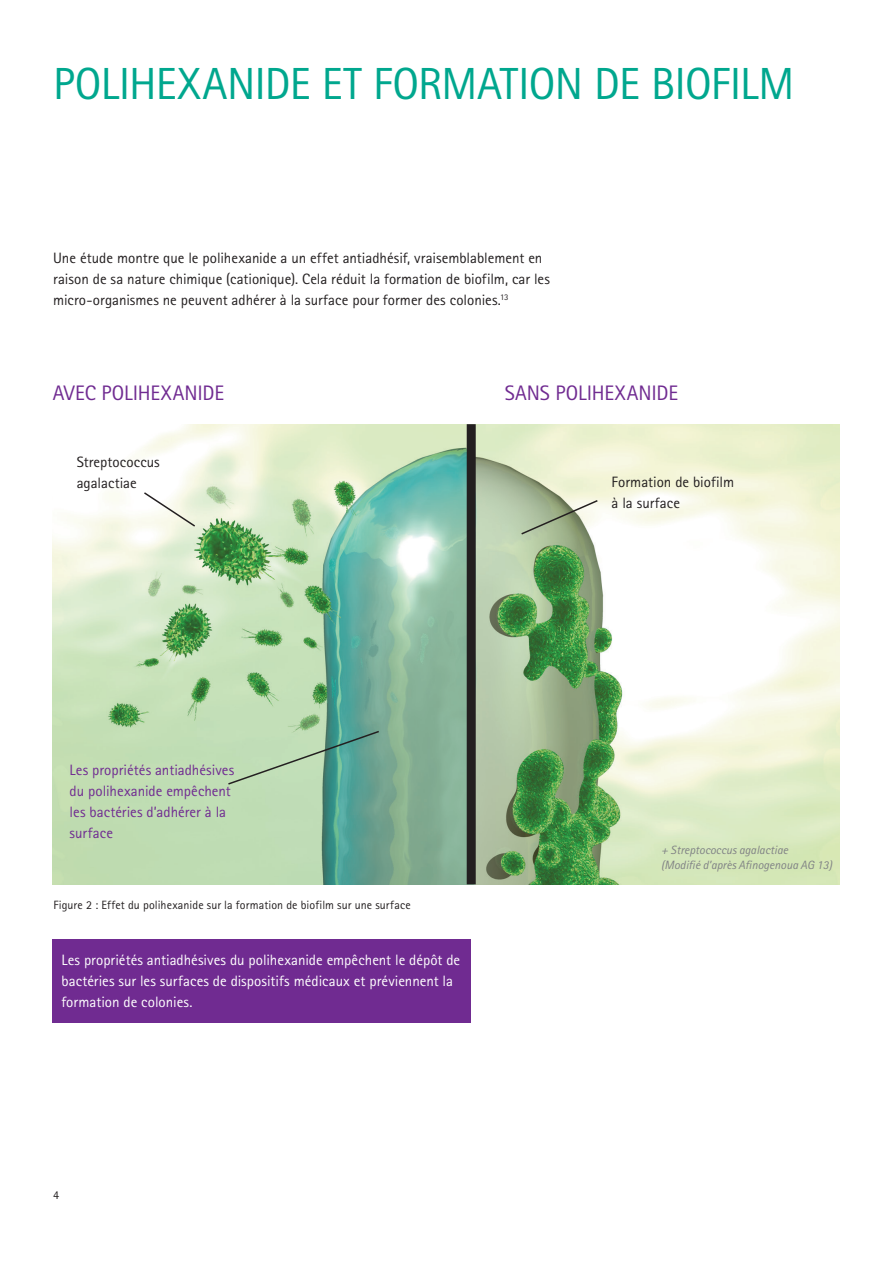
<style>
.page{position:relative;width:893px;height:1263px;background:#fff}
.page>*{position:absolute;margin:0;border:0;box-sizing:border-box;transform-origin:0 0}
.t1{font:45px "Rotis Sans Serif Pro";letter-spacing:-.02em;color:#00a78e}
.t2{font:21px "Rotis Sans Serif Pro";letter-spacing:-.005em;color:#702b91}
.t3{font:15px/21px "Rotis Sans Serif Pro";color:#231f20}
.t4{font:15px/21px "Rotis Sans Serif Pro";color:#fff}
.t5{font:15px/21px "Rotis Sans Serif Pro";color:#702b91}
.t6{font:12px "Rotis Sans Serif Pro";letter-spacing:.01em;color:#231f20}
.t7{font:italic 12px/15px "Rotis Sans Serif Pro";color:#808285}
</style>
<div class="page">
<img style="left:53px;top:424px;width:787px;height:460px">
<div style="left:467px;top:424px;width:9px;height:460px;background:#231f20"></div>
<svg style="left:520px;top:499px;width:79px;height:37px;background:#afbca0"></svg>
<svg style="left:227px;top:729px;width:154px;height:57px;background:#96c2a5"></svg>
<svg style="left:142px;top:491px;width:55px;height:37px"></svg>
<div style="left:53px;top:939px;width:418px;height:84px;background:#702b91"></div>
<h1 class="t1" style="left:53px;top:57px;width:742px">POLIHEXANIDE ET FORMATION DE BIOFILM</h1>
<p class="t3" style="left:53px;top:248px;width:498px">Une étude montre que le polihexanide a un effet antiadhésif, vraisemblablement en raison de sa nature chimique (cationique). Cela réduit la formation de biofilm, car les micro-organismes ne peuvent adhérer à la surface pour former des colonies.<sup>13</sup></p>
<h2 class="t2" style="left:53px;top:381px;width:173px">AVEC POLIHEXANIDE</h2>
<h2 class="t2" style="left:505px;top:381px;width:175px">SANS POLIHEXANIDE</h2>
<p class="t3" style="left:77px;top:451px;width:85px">Streptococcus agalactiae</p>
<p class="t5" style="left:70px;top:759px;width:166px">Les propriétés antiadhésives du polihexanide empêchent les bactéries d’adhérer à la surface</p>
<p class="t6" style="left:53px;top:898px;width:359px">Figure 2 : Effet du polihexanide sur la formation de biofilm sur une surface</p>
<p class="t4" style="left:61px;top:949px;width:400px">Les propriétés antiadhésives du polihexanide empêchent le dépôt de bactéries sur les surfaces de dispositifs médicaux et préviennent la formation de colonies.</p>
<p class="t6" style="left:53px;top:1188px;width:7px">4</p>
<p class="t3" style="left:611px;top:472px;width:124px">Formation de biofilm à la surface</p>
<p class="t7" style="left:661px;top:843px;width:172px">+ Streptococcus agalactiae<br>(Modifié d’après Afinogenoua AG 13)</p>
</div>
